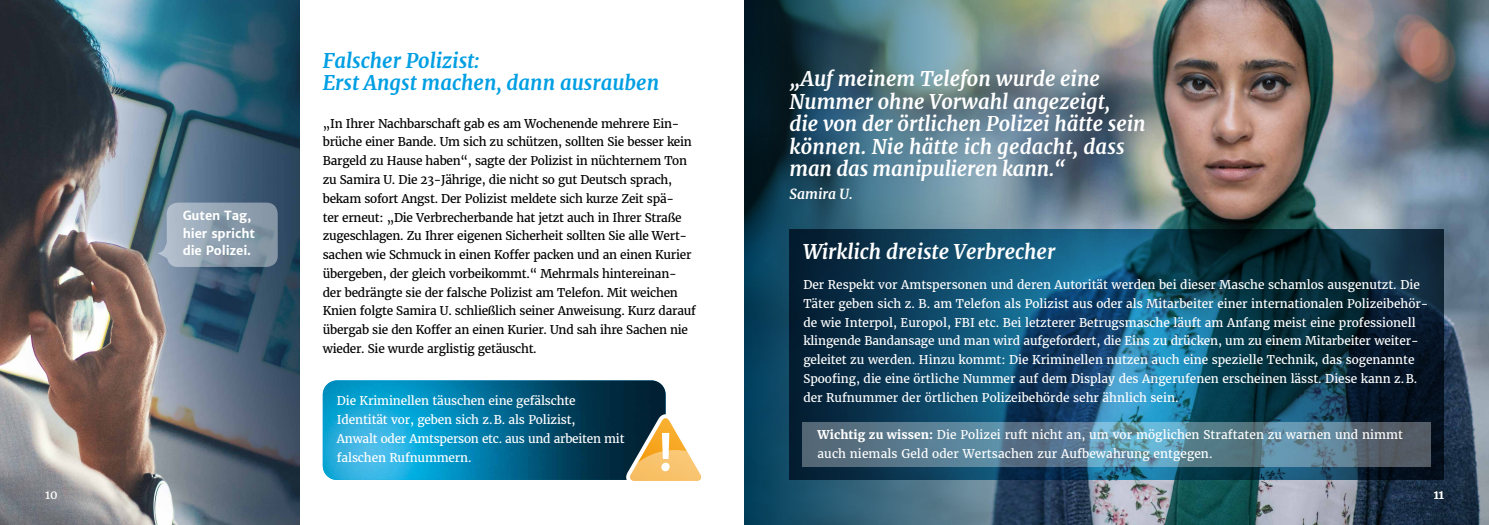
<style>
.page{position:relative;width:1489px;height:525px;background:#fff}
.page>*{position:absolute;margin:0;border:0;box-sizing:border-box;transform-origin:0 0}
.t1{font:italic 700 20px/22.5px "Merriweather";color:#fff}
.t2{font:italic 700 20px/22.5px "Merriweather";color:#009fe3}
.t3{font:italic 700 13.75px "Merriweather";color:#fff}
.t4{font:700 12.5px/17.5px "Merriweather Sans";letter-spacing:-.01em;color:#fff}
.t5{font:11.88px/18.8px "Merriweather";color:#fff}
.t6{font:11.88px/18.8px "Merriweather";letter-spacing:-.02em;color:#000}
.s1{font-weight:700}
</style>
<div class="page">
<img style="left:0;top:0;width:299px;height:524px">
<img style="left:1120px;top:0;width:368px;height:524px">
<img style="left:1120px;top:229px;width:323px;height:250px">
<img style="left:744px;top:0;width:376px;height:524px">
<img style="left:323px;top:380px;width:342px;height:99px">
<svg style="left:625px;top:414px;width:77px;height:67px"></svg>
<svg style="left:157px;top:202px;width:121px;height:65px;background:#8ea0af"></svg>
<svg style="left:802px;top:422px;width:628px;height:44px;background:#5a7d90"></svg>
<p class="t5" style="left:45px;top:485px;width:14px">10</p>
<p class="t4" style="left:183px;top:207px;width:74px">Guten Tag, hier spricht die Polizei.</p>
<h1 class="t2" style="left:323px;top:49px;width:338px">Falscher Polizist:<br>Erst Angst machen, dann ausrauben</h1>
<p class="t6" style="left:323px;top:114px;width:374px">„In Ihrer Nachbarschaft gab es am Wochenende mehrere Ein&shy;brüche einer Bande. Um sich zu schützen, sollten Sie besser kein Bargeld zu Hause haben“, sagte der Polizist in nüchternem Ton zu Samira U. Die 23-Jährige, die nicht so gut Deutsch sprach, bekam sofort Angst. Der Polizist meldete sich kurze Zeit spä-<br>ter erneut: „Die Verbrecherbande hat jetzt auch in Ihrer Straße zugeschlagen. Zu Ihrer eigenen Sicherheit sollten Sie alle Wert&shy;sachen wie Schmuck in einen Koffer packen und an einen Kurier übergeben, der gleich vorbeikommt.“ Mehrmals hintereinan&shy;der bedrängte sie der falsche Polizist am Telefon. Mit weichen Knien folgte Samira U. schließlich seiner Anweisung. Kurz darauf übergab sie den Koffer an einen Kurier. Und sah ihre Sachen nie wieder. Sie wurde arglistig getäuscht.</p>
<p class="t5" style="left:337px;top:391px;width:289px">Die Kriminellen täuschen eine gefälschte Identität vor, geben sich z.B. als Polizist,<br>Anwalt oder Amtsperson etc. aus und arbeiten mit falschen Rufnummern.</p>
<h1 class="t1" style="left:789px;top:68px;width:358px">„Auf meinem Telefon wurde eine Nummer ohne Vorwahl angezeigt,<br>die von der örtlichen Polizei hätte sein können. Nie hätte ich gedacht, dass man das manipulieren kann.“</h1>
<p class="t3" style="left:789px;top:185px;width:65px">Samira U.</p>
<h1 class="t1" style="left:803px;top:240px;width:253px">Wirklich dreiste Verbrecher</h1>
<p class="t5" style="left:803px;top:275px;width:626px">Der Respekt vor Amtspersonen und deren Autorität werden bei dieser Masche schamlos ausgenutzt. Die Täter geben sich z. B. am Telefon als Polizist aus oder als Mitarbeiter einer internationalen Polizeibehör&shy;de wie Interpol, Europol, FBI etc. Bei letzterer Betrugsmasche läuft am Anfang meist eine professionell klingende Bandansage und man wird aufgefordert, die Eins zu drücken, um zu einem Mitarbeiter weiter&shy;geleitet zu werden. Hinzu kommt: Die Kriminellen nutzen auch eine spezielle Technik, das sogenannte Spoofing, die eine örtliche Nummer auf dem Display des Angerufenen erscheinen lässt. Diese kann z.B. der Rufnummer der örtlichen Polizeibehörde sehr ähnlich sein.</p>
<p class="t5" style="left:817px;top:425px;width:587px"><span class="s1">Wichtig zu wissen:</span> Die Polizei ruft nicht an, um vor möglichen Straftaten zu warnen und nimmt auch niemals Geld oder Wertsachen zur Aufbewahrung entgegen.</p>
<p class="t5" style="left:1433px;top:485px;width:12px">11</p>
</div>
